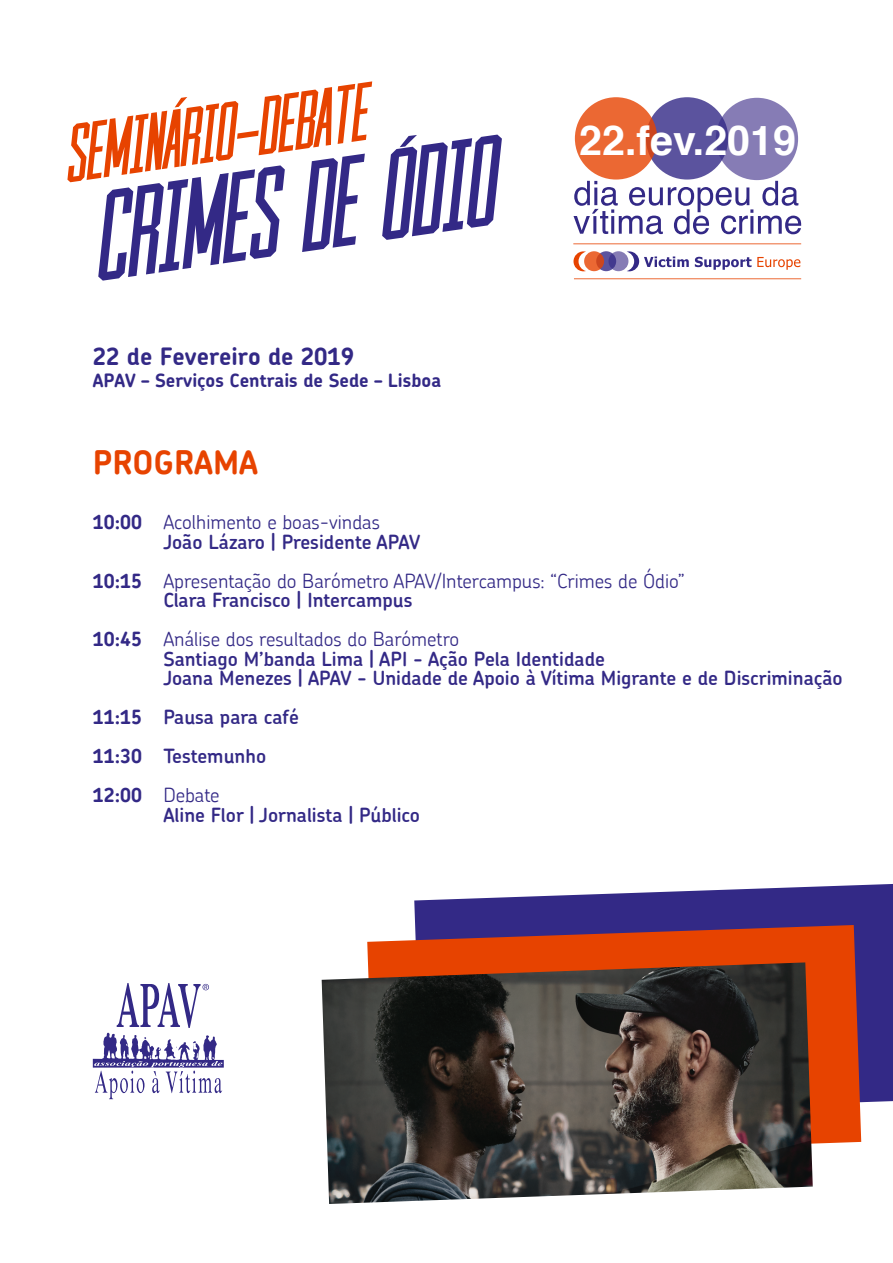
<style>
.page{position:relative;width:893px;height:1263px;background:#fff}
.page>*{position:absolute;margin:0;border:0;box-sizing:border-box;transform-origin:0 0}
.t1{font:italic condensed 126px "Cast Iron";color:#332986;scale:1.06 1}
.t2{font:italic condensed 81px "Cast Iron";color:#e74300;scale:1.06 1}
.t3{font:700 41.1px "Helvetica";color:#fff}
.t4{font:700 32.55px "Chevin";color:#e74300}
.t5{font:700 23.85px "Chevin";color:#332986}
.t6{font:600 19.5px/19.5px "Chevin";color:#332986}
.t7{font:300 19.5px "Chevin";color:#332986}
.t8{font:700 19.5px/39px "Chevin";color:#332986;text-align:justify}
.t9{font:700 18.45px "Chevin";color:#332986}
.s1{font-family:"Myriad Pro";font-stretch:normal}
</style>
<div class="page">
<hr style="left:573px;top:244px;width:228px;height:1px;background:#e74300">
<hr style="left:574px;top:278px;width:227px;height:1px;background:#e74300">
<div style="left:716px;top:98px;width:82px;height:82px;background:#867cb5;border-radius:50%"></div>
<svg style="left:646px;top:97px;width:82px;height:83px;background:#5a529d"></svg>
<svg style="left:575px;top:97px;width:82px;height:83px;background:#e96733"></svg>
<svg style="left:573px;top:181px;width:228px;height:53px"></svg>
<svg style="left:695px;top:257px;width:56px;height:13px"></svg>
<svg style="left:757px;top:257px;width:43px;height:13px"></svg>
<div style="left:608px;top:251px;width:20px;height:20px;background:#867cb5;border-radius:50%"></div>
<svg style="left:596px;top:251px;width:20px;height:20px"></svg>
<svg style="left:584px;top:251px;width:20px;height:20px"></svg>
<svg style="left:573px;top:251px;width:13px;height:20px"></svg>
<svg style="left:627px;top:251px;width:62px;height:20px"></svg>
<svg style="left:175px;top:97px;width:12px;height:10px"></svg>
<svg style="left:400px;top:135px;width:17px;height:12px"></svg>
<svg style="left:414px;top:884px;width:479px;height:219px;fill:#332986"></svg>
<svg style="left:367px;top:925px;width:494px;height:219px;background:#ca441d"></svg>
<img style="left:322px;top:962px;width:491px;height:242px">
<svg style="left:93px;top:983px;width:131px;height:116px"></svg>
<h2 class="t2" style="left:54px;top:108px;width:291px;rotate:-8deg">seminario<span class="s1">-</span>debate</h2>
<h1 class="t1" style="left:77px;top:165px;width:385px;rotate:-8deg">crimes de odio</h1>
<p class="t5" style="left:93px;top:341px;width:263px">22 de Fevereiro de 2019</p>
<p class="t9" style="left:93px;top:368px;width:350px">APAV – Serviços Centrais de Sede – Lisboa</p>
<h3 class="t4" style="left:93px;top:441px;width:167px">PROGRAMA</h3>
<h3 class="t3" style="left:579px;top:107px;width:218px">22.fev.2019</h3>
<p class="t8" style="left:93px;top:502px;width:51px">10:00</p>
<p class="t8" style="left:93px;top:560px;width:51px">10:15</p>
<p class="t8" style="left:93px;top:619px;width:51px">10:45</p>
<p class="t8" style="left:93px;top:697px;width:51px">11:15<br>11:30<br>12:00</p>
<p class="t7" style="left:163px;top:509px;width:218px">Acolhimento e boas-vindas</p>
<p class="t6" style="left:163px;top:531px;width:258px">João Lázaro | Presidente APAV</p>
<p class="t7" style="left:163px;top:568px;width:523px">Apresentação do Barómetro APAV/Intercampus: “Crimes de Ódio”</p>
<p class="t6" style="left:163px;top:590px;width:251px">Clara Francisco | Intercampus</p>
<p class="t7" style="left:163px;top:626px;width:297px">Análise dos resultados do Barómetro</p>
<p class="t6" style="left:163px;top:648px;width:681px">Santiago M’banda Lima | API - Ação Pela Identidade<br>Joana Menezes | APAV - Unidade de Apoio à Vítima Migrante e de Discriminação</p>
<p class="t6" style="left:163px;top:697px;width:137px;line-height:39px">Pausa para café<br>Testemunho</p>
<p class="t7" style="left:163px;top:782px;width:58px">Debate</p>
<p class="t6" style="left:163px;top:804px;width:258px">Aline Flor | Jornalista | Público</p>
</div>
